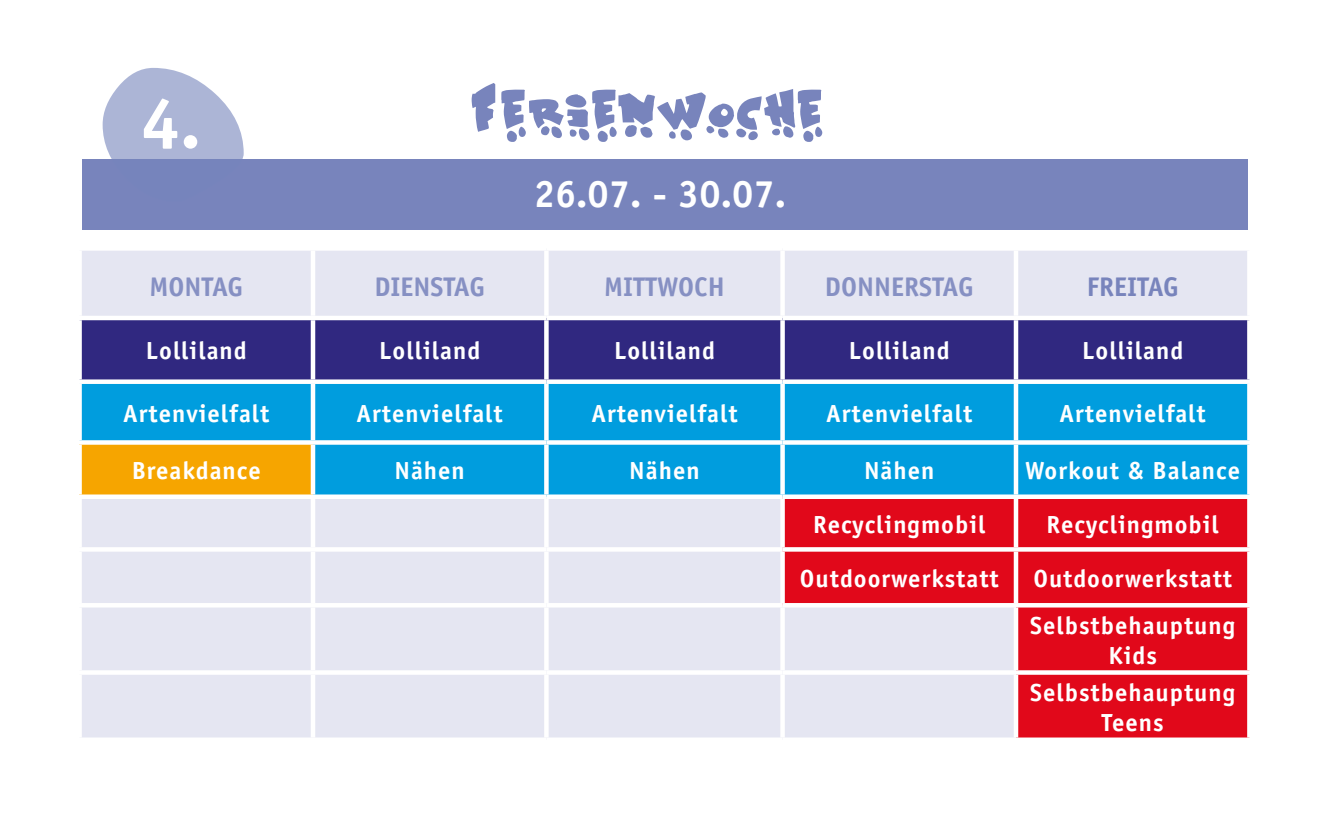
<style>
.page{position:relative;width:1336px;height:818px;background:#fff}
.page>*{position:absolute;margin:0;border:0;box-sizing:border-box;transform-origin:0 0}
.t1{font:700 71.33px "Officina Sans Std";color:#fff}
.t2{font:66.83px "Sk 8 ordye";letter-spacing:.04em;color:#7884bc}
.t3{font:700 38.25px "Officina Sans Std";color:#fff}
.t4{font:700 27px "Officina Sans Std";color:#8690c3}
.t5{font:700 27px "Officina Sans Std";color:#7884bc}
.t6{font:700 24.75px/46.6px "Officina Sans";letter-spacing:.04em;color:#fff}
.t7{font:700 24.75px "Officina Sans Std";letter-spacing:.04em;color:#fff}
</style>
<div class="page">
<div style="left:82px;top:251px;width:1165px;height:486px;background:#e5e6f2"></div>
<div style="left:82px;top:320px;width:1165px;height:59px;background:#302880"></div>
<div style="left:82px;top:384px;width:1165px;height:110px;background:#009dde"></div>
<div style="left:80px;top:442px;width:233px;height:54px;background:#f6a500"></div>
<svg style="left:785px;top:499px;width:462px;height:238px;background:#e24758"></svg>
<hr style="left:311px;top:250px;width:4px;height:65px;background:#fff">
<div style="left:544px;top:250px;width:5px;height:65px;background:#fff"></div>
<div style="left:780px;top:250px;width:5px;height:65px;background:#fff"></div>
<hr style="left:1014px;top:250px;width:4px;height:65px;background:#fff">
<div style="left:77px;top:315px;width:236px;height:5px;background:#fff"></div>
<div style="left:313px;top:315px;width:233px;height:5px;background:#fff"></div>
<hr style="left:311px;top:320px;width:4px;height:59px;background:#fff">
<div style="left:546px;top:315px;width:236px;height:5px;background:#fff"></div>
<div style="left:544px;top:320px;width:5px;height:59px;background:#fff"></div>
<div style="left:782px;top:315px;width:234px;height:5px;background:#fff"></div>
<div style="left:780px;top:320px;width:5px;height:59px;background:#fff"></div>
<div style="left:1016px;top:315px;width:235px;height:5px;background:#fff"></div>
<hr style="left:1014px;top:320px;width:4px;height:59px;background:#fff">
<svg style="left:1247px;top:320px;width:3px;height:59px"></svg>
<div style="left:77px;top:379px;width:236px;height:5px;background:#fff"></div>
<div style="left:313px;top:379px;width:233px;height:5px;background:#fff"></div>
<hr style="left:311px;top:384px;width:4px;height:56px;background:#fff">
<div style="left:546px;top:379px;width:236px;height:5px;background:#fff"></div>
<div style="left:544px;top:384px;width:5px;height:56px;background:#fff"></div>
<div style="left:782px;top:379px;width:234px;height:5px;background:#fff"></div>
<div style="left:780px;top:384px;width:5px;height:56px;background:#fff"></div>
<div style="left:1016px;top:379px;width:235px;height:5px;background:#fff"></div>
<hr style="left:1014px;top:384px;width:4px;height:56px;background:#fff">
<svg style="left:1247px;top:384px;width:1px;height:56px"></svg>
<svg style="left:79px;top:440px;width:234px;height:4px"></svg>
<div style="left:77px;top:444px;width:5px;height:50px;background:#fff"></div>
<svg style="left:313px;top:440px;width:233px;height:4px"></svg>
<hr style="left:311px;top:444px;width:4px;height:50px;background:#fff">
<svg style="left:546px;top:440px;width:236px;height:4px"></svg>
<div style="left:544px;top:444px;width:5px;height:50px;background:#fff"></div>
<svg style="left:782px;top:440px;width:234px;height:4px"></svg>
<div style="left:780px;top:444px;width:5px;height:50px;background:#fff"></div>
<svg style="left:1016px;top:440px;width:234px;height:4px"></svg>
<hr style="left:1014px;top:444px;width:4px;height:50px;background:#fff">
<svg style="left:1247px;top:444px;width:3px;height:50px"></svg>
<div style="left:77px;top:494px;width:236px;height:5px;background:#fff"></div>
<div style="left:313px;top:494px;width:233px;height:5px;background:#fff"></div>
<hr style="left:311px;top:499px;width:4px;height:48px;background:#fff">
<div style="left:546px;top:494px;width:236px;height:5px;background:#fff"></div>
<div style="left:544px;top:499px;width:5px;height:48px;background:#fff"></div>
<div style="left:782px;top:494px;width:234px;height:5px;background:#fff"></div>
<div style="left:780px;top:499px;width:5px;height:48px;background:#fff"></div>
<div style="left:1016px;top:494px;width:235px;height:5px;background:#fff"></div>
<hr style="left:1014px;top:499px;width:4px;height:48px;background:#fff">
<svg style="left:1247px;top:499px;width:1px;height:48px"></svg>
<hr style="left:77px;top:547px;width:236px;height:4px;background:#fff">
<hr style="left:313px;top:547px;width:233px;height:4px;background:#fff">
<hr style="left:311px;top:551px;width:4px;height:51px;background:#fff">
<hr style="left:546px;top:547px;width:236px;height:4px;background:#fff">
<div style="left:544px;top:551px;width:5px;height:51px;background:#fff"></div>
<svg style="left:782px;top:547px;width:234px;height:4px"></svg>
<div style="left:780px;top:551px;width:5px;height:51px;background:#fff"></div>
<svg style="left:1016px;top:547px;width:234px;height:4px"></svg>
<hr style="left:1014px;top:551px;width:4px;height:51px;background:#fff">
<svg style="left:1247px;top:551px;width:3px;height:51px"></svg>
<div style="left:77px;top:602px;width:236px;height:5px;background:#fff"></div>
<div style="left:313px;top:602px;width:233px;height:5px;background:#fff"></div>
<hr style="left:311px;top:607px;width:4px;height:63px;background:#fff">
<div style="left:546px;top:602px;width:236px;height:5px;background:#fff"></div>
<div style="left:544px;top:607px;width:5px;height:63px;background:#fff"></div>
<div style="left:782px;top:602px;width:234px;height:5px;background:#fff"></div>
<div style="left:780px;top:607px;width:5px;height:63px;background:#fff"></div>
<div style="left:1016px;top:602px;width:235px;height:5px;background:#fff"></div>
<hr style="left:1014px;top:607px;width:4px;height:63px;background:#fff">
<svg style="left:1247px;top:607px;width:3px;height:63px"></svg>
<hr style="left:77px;top:670px;width:236px;height:4px;background:#fff">
<hr style="left:313px;top:670px;width:233px;height:4px;background:#fff">
<hr style="left:311px;top:674px;width:4px;height:63px;background:#fff">
<hr style="left:546px;top:670px;width:236px;height:4px;background:#fff">
<div style="left:544px;top:674px;width:5px;height:63px;background:#fff"></div>
<hr style="left:782px;top:670px;width:234px;height:4px;background:#fff">
<div style="left:780px;top:674px;width:5px;height:63px;background:#fff"></div>
<svg style="left:1016px;top:670px;width:234px;height:4px"></svg>
<hr style="left:1014px;top:674px;width:4px;height:63px;background:#fff">
<svg style="left:1247px;top:674px;width:3px;height:63px"></svg>
<svg style="left:82px;top:737px;width:229px;height:1px"></svg>
<svg style="left:315px;top:737px;width:229px;height:1px"></svg>
<svg style="left:549px;top:737px;width:231px;height:1px"></svg>
<svg style="left:785px;top:737px;width:229px;height:1px"></svg>
<svg style="left:1016px;top:737px;width:234px;height:1px"></svg>
<div style="left:82px;top:159px;width:1165px;height:70px;background:#7884bc"></div>
<svg style="left:103px;top:68px;width:141px;height:91px"></svg>
<h1 class="t1" style="left:140px;top:79px;width:62px">4.</h1>
<h2 class="t2" style="left:470px;top:80px;width:352px">FERIENWOCHE</h2>
<h3 class="t3" style="left:534px;top:170px;width:254px">26.07. - 30.07.</h3>
<p class="t4" style="left:149px;top:270px;width:95px">MONTAG</p>
<p class="t4" style="left:374px;top:270px;width:112px">DIENSTAG</p>
<p class="t4" style="left:604px;top:270px;width:122px">MITTWOCH</p>
<p class="t4" style="left:825px;top:270px;width:150px">DONNERSTAG</p>
<p class="t5" style="left:1086px;top:270px;width:94px">FREITAG</p>
<p class="t7" style="left:146px;top:335px;width:102px">Lolliland</p>
<p class="t7" style="left:379px;top:335px;width:102px">Lolliland</p>
<p class="t7" style="left:614px;top:335px;width:102px">Lolliland</p>
<p class="t7" style="left:849px;top:335px;width:102px">Lolliland</p>
<p class="t7" style="left:1082px;top:335px;width:102px">Lolliland</p>
<p class="t6" style="left:123px;top:389px;width:148px">Artenvielfalt</p>
<p class="t6" style="left:357px;top:389px;width:148px">Artenvielfalt</p>
<p class="t6" style="left:591px;top:389px;width:148px">Artenvielfalt</p>
<p class="t6" style="left:826px;top:389px;width:148px">Artenvielfalt</p>
<p class="t6" style="left:1059px;top:389px;width:148px">Artenvielfalt</p>
<p class="t6" style="left:132px;top:447px;width:131px">Breakdance</p>
<p class="t6" style="left:394px;top:447px;width:72px">Nähen</p>
<p class="t6" style="left:629px;top:447px;width:72px">Nähen</p>
<p class="t6" style="left:864px;top:447px;width:72px">Nähen</p>
<p class="t6" style="left:1025px;top:447px;width:216px">Workout &amp; Balance</p>
<p class="t6" style="left:813px;top:500px;width:174px">Recyclingmobil</p>
<p class="t6" style="left:1046px;top:500px;width:174px">Recyclingmobil</p>
<p class="t6" style="left:800px;top:555px;width:200px">Outdoorwerkstatt</p>
<p class="t6" style="left:1030px;top:555px;width:207px">Outdoorwerkstatt<br>Selbstbehauptung</p>
<p class="t6" style="left:1030px;top:635px;width:207px;line-height:37.6px;text-align:center">Kids<br>Selbstbehauptung</p>
<p class="t6" style="left:1101px;top:698px;width:64px">Teens</p>
</div>
